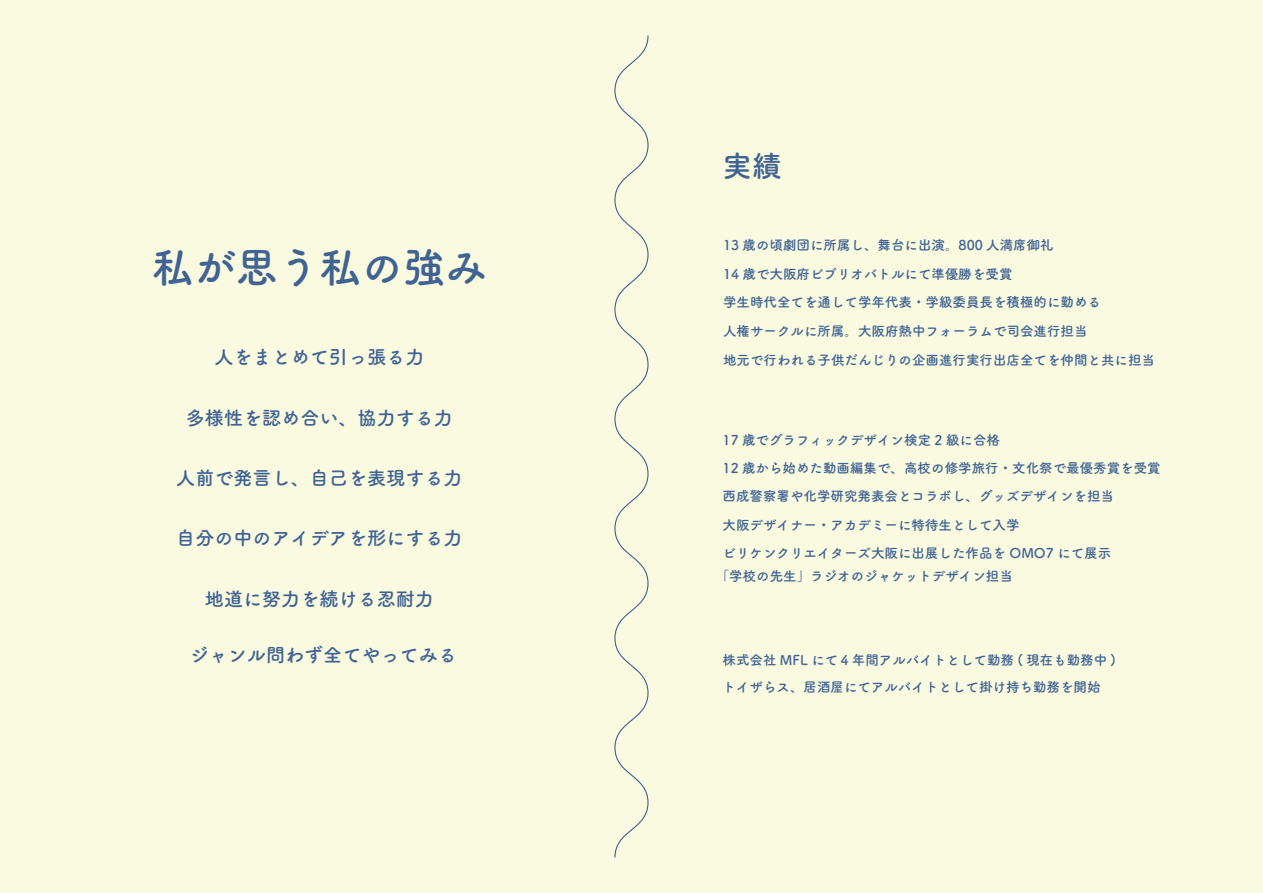
<style>
.page{position:relative;width:1263px;height:893px;background:#f9fadf}
.page>*{position:absolute;margin:0;border:0;box-sizing:border-box;transform-origin:0 0}
.t1{font:700 41.85px "Tsuku A Rd Gothic";color:#406394}
.t2{font:700 29.7px "Tsuku A Rd Gothic";color:#406394}
.t3{font:700 19.05px "Tsuku A Rd Gothic";color:#406394}
.t4{font:700 13.5px/28.8px "Tsuku A Rd Gothic";color:#406394}
</style>
<div class="page">
<svg style="left:614px;top:35px;width:35px;height:823px"></svg>
<h1 class="t1" style="left:152px;top:235px;width:337px">私が思う私の強み</h1>
<h3 class="t3" style="left:214px;top:342px;width:211px">人をまとめて引っ張る力</h3>
<h3 class="t3" style="left:186px;top:403px;width:269px">多様性を認め合い、協力する力</h3>
<h3 class="t3" style="left:176px;top:463px;width:288px">人前で発言し、自己を表現する力</h3>
<h3 class="t3" style="left:176px;top:523px;width:288px">自分の中のアイデアを形にする力</h3>
<h3 class="t3" style="left:205px;top:584px;width:230px">地道に努力を続ける忍耐力</h3>
<h3 class="t3" style="left:190px;top:640px;width:269px">ジャンル問わず全てやってみる</h3>
<h2 class="t2" style="left:722px;top:143px;width:61px">実績</h2>
<p class="t4" style="left:723px;top:230px;width:332px">13 歳の頃劇団に所属し、舞台に出演。800 人満席御礼</p>
<p class="t4" style="left:723px;top:258px;width:434px">14 歳で大阪府ビブリオバトルにて準優勝を受賞<br>学生時代全てを通して学年代表・学級委員長を積極的に勤める<br>人権サークルに所属。大阪府熱中フォーラムで司会進行担当<br>地元で行われる子供だんじりの企画進行実行出店全てを仲間と共に担当</p>
<p class="t4" style="left:722px;top:425px;width:279px">17 歳でグラフィックデザイン検定 2 級に合格</p>
<p class="t4" style="left:722px;top:453px;width:440px">12 歳から始めた動画編集で、高校の修学旅行・文化祭で最優秀賞を受賞</p>
<p class="t4" style="left:722px;top:481px;width:393px;line-height:28.2px">西成警察署や化学研究発表会とコラボし、グッズデザインを担当大阪デザイナー・アカデミーに特待生として入学<br>ビリケンクリエイターズ大阪に出展した作品を OMO7 にて展示</p>
<p class="t4" style="left:716px;top:561px;width:298px">「学校の先生」ラジオのジャケットデザイン担当</p>
<p class="t4" style="left:722px;top:646px;width:395px;line-height:26.8px">株式会社 MFL にて４年間アルバイトとして勤務 ( 現在も勤務中 )トイザらス、居酒屋にてアルバイトとして掛け持ち勤務を開始</p>
</div>
